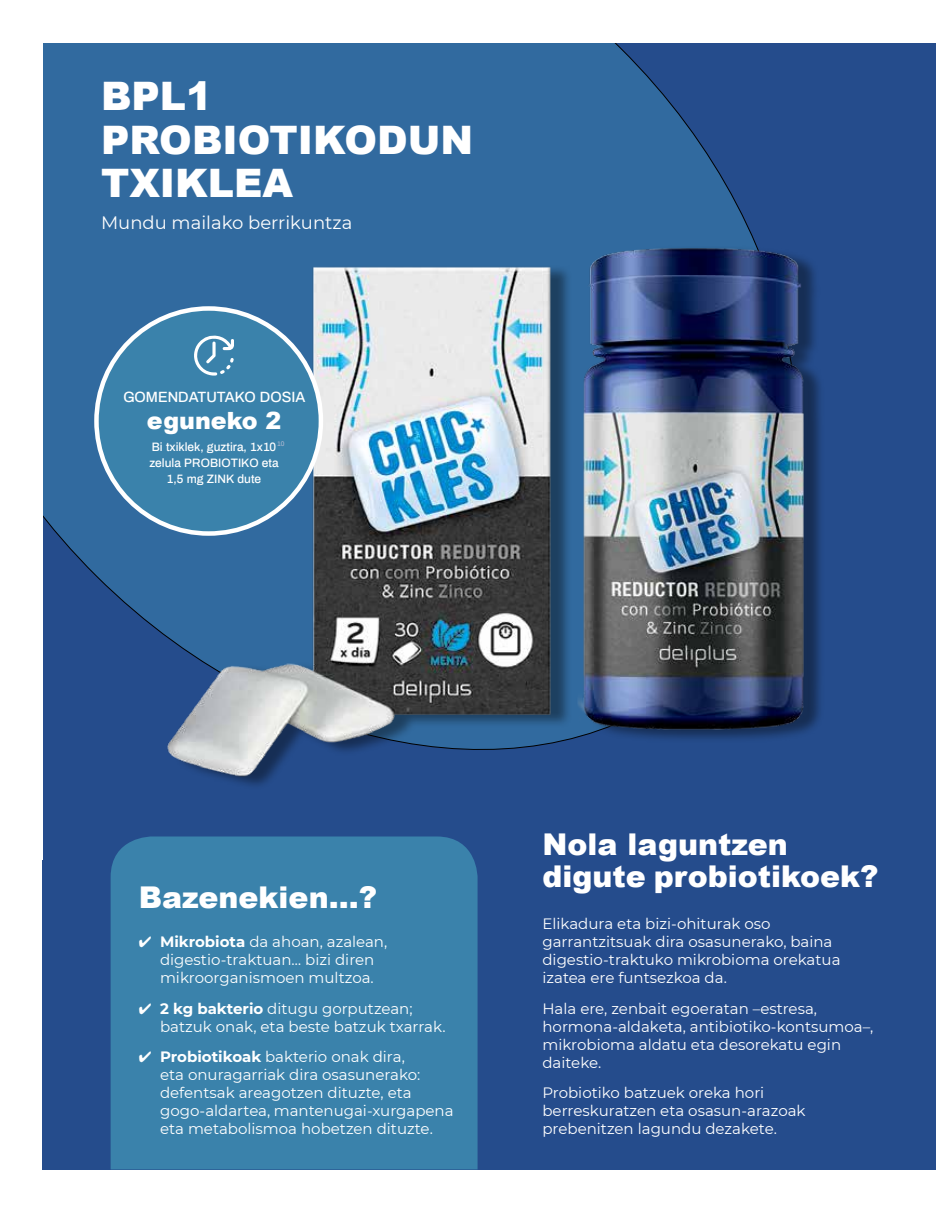
<style>
.page{position:relative;width:936px;height:1212px;background:#fff}
.page>*{position:absolute;margin:0;border:0;box-sizing:border-box;transform-origin:0 0}
.t1{font:900 39.3px/43.7px "Arial";color:#fff}
.t2{font:900 30px/31.5px "Arial";color:#fff}
.t3{font:900 23.7px "Arial";color:#fff}
.t4{font:18px "Montserrat";color:#fff}
.t5{font:15px/18px "Montserrat";color:#fff}
.t6{font:500 14.55px "Archivo";color:#fff}
.t7{font:500 11.85px/15.9px "Archivo";color:#fff;text-align:center}
.t8{font:500 6.6px "Archivo";color:#a8b6cf}
.s1{font-weight:700}
</style>
<div class="page">
<div style="left:43px;top:43px;width:892px;height:1126px;background:#254c8c"></div>
<div style="left:111px;top:837px;width:366px;height:332px;background:#3a82ab"></div>
<svg style="left:43px;top:43px;width:695px;height:579px;background:#30679d"></svg>
<img style="left:147px;top:206px;width:674px;height:645px">
<div style="left:96px;top:308px;width:225px;height:225px;background:#3a82ab;border-radius:50%"></div>
<svg style="left:194px;top:335px;width:40px;height:41px"></svg>
<h1 class="t1" style="left:101px;top:73px;width:373px">BPL1<br>PROBIOTIKODUN<br>TXIKLEA</h1>
<p class="t4" style="left:101px;top:210px;width:253px">Mundu mailako berrikuntza</p>
<p class="t6" style="left:123px;top:387px;width:183px">GOMENDATUTAKO DOSIA</p>
<h3 class="t3" style="left:147px;top:403px;width:136px">eguneko 2</h3>
<p class="t8" style="left:277px;top:439px;width:9px">10</p>
<p class="t7" style="left:149px;top:438px;width:131px">Bi txiklek, guztira, 1x10 zelula PROBIOTIKO eta<br>1,5 mg ZINK dute</p>
<h2 class="t2" style="left:139px;top:880px;width:240px">Bazenekien…?</h2>
<p class="t5" style="left:139px;top:932px;width:250px;text-align:center">✔ <span class="s1">Mikrobiota</span> da ahoan, azalean, digestio-traktuan… bizi diren mikroorganismoen multzoa.</p>
<p class="t5" style="left:160px;top:999px;width:287px;text-indent:-21px">✔ <span class="s1">2 kg bakterio</span> ditugu gorputzean; batzuk onak, eta beste batzuk txarrak.</p>
<p class="t5" style="left:160px;top:1047px;width:295px;text-indent:-21px">✔ <span class="s1">Probiotikoak</span> bakterio onak dira,<br>eta onuragarriak dira osasunerako: defentsak areagotzen dituzte, eta gogo-aldartea, mantenugai-xurgapena eta metabolismoa hobetzen dituzte.</p>
<h2 class="t2" style="left:542px;top:828px;width:337px">Nola laguntzen digute probiotikoek?</h2>
<p class="t5" style="left:542px;top:914px;width:299px">Elikadura eta bizi-ohiturak oso garrantzitsuak dira osasunerako, baina digestio-traktuko mikrobioma orekatua izatea ere funtsezkoa da.</p>
<p class="t5" style="left:542px;top:999px;width:332px">Hala ere, zenbait egoeratan –estresa, hormona-aldaketa, antibiotiko-kontsumoa–, mikrobioma aldatu eta desorekatu egin daiteke.</p>
<p class="t5" style="left:542px;top:1083px;width:264px">Probiotiko batzuek oreka hori berreskuratzen eta osasun-arazoak prebenitzen lagundu dezakete.</p>
</div>
